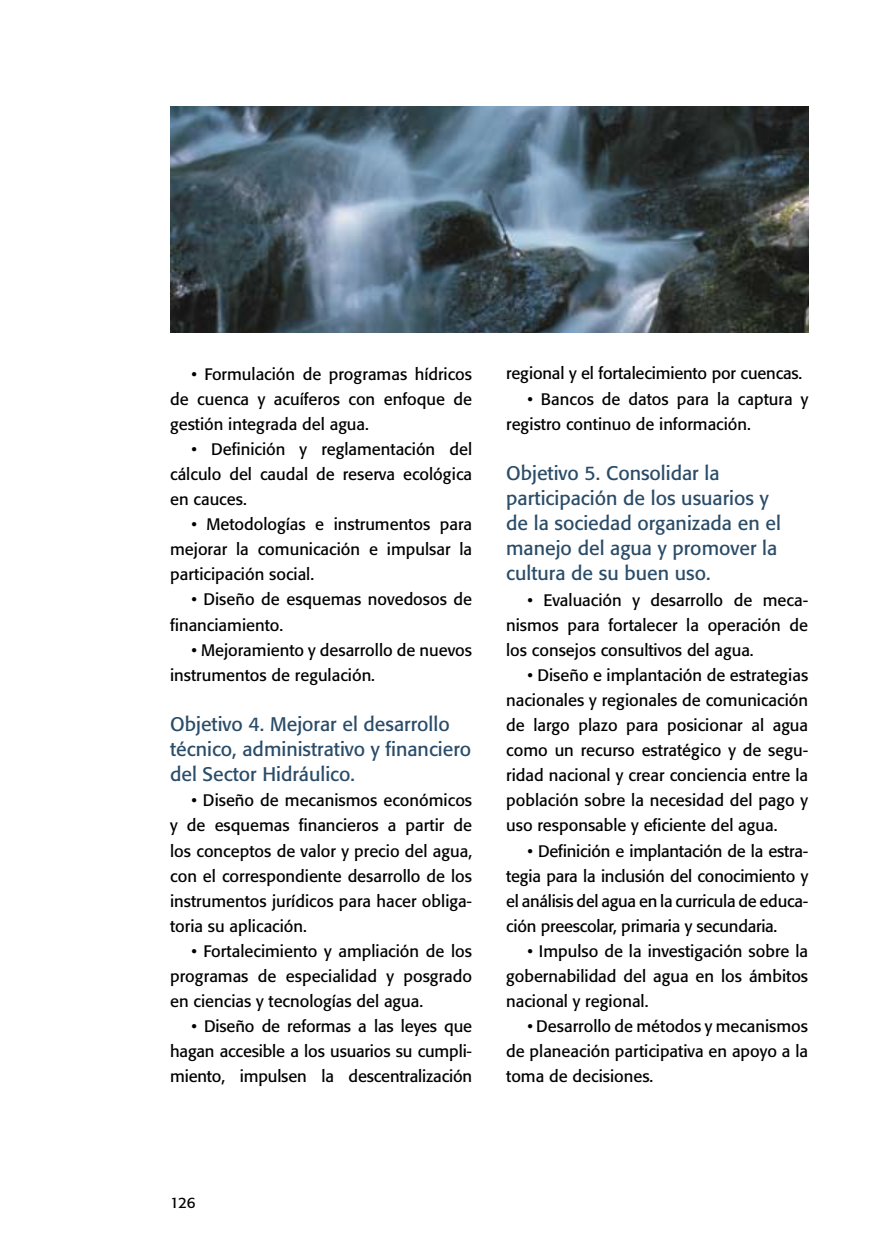
<style>
.page{position:relative;width:872px;height:1234px;background:#fff}
.page>*{position:absolute;margin:0;border:0;box-sizing:border-box;transform-origin:0 0}
.t1{font:19.5px/25px "Formata";color:#2a4c68}
.t2{font:16.5px/25px "Formata";color:#000;text-align:justify}
.t3{font:15px "Formata";color:#000}
</style>
<div class="page">
<img style="left:170px;top:106px;width:638px;height:226px">
<p class="t2" style="left:170px;top:361px;width:303px;text-indent:21px">• Formulación de programas hídricos de cuenca y acuíferos con enfoque de gestión integrada del agua.</p>
<p class="t2" style="left:170px;top:436px;width:303px;text-indent:21px">• Definición y reglamentación del cálculo del caudal de reserva ecológica en cauces.</p>
<p class="t2" style="left:170px;top:511px;width:303px;text-indent:21px">• Metodologías e instrumentos para mejorar la comunicación e impulsar la participación social.</p>
<p class="t2" style="left:170px;top:587px;width:303px;text-indent:21px">• Diseño de esquemas novedosos de financiamiento.</p>
<p class="t2" style="left:170px;top:637px;width:303px;text-indent:21px">• Mejoramiento y desarrollo de nuevos instrumentos de regulación.</p>
<p class="t1" style="left:170px;top:711px;width:303px">Objetivo 4. Mejorar el desarrollo técnico, administrativo y financiero del Sector Hidráulico.</p>
<p class="t2" style="left:170px;top:787px;width:303px;text-indent:21px">• Diseño de mecanismos económicos y de esquemas financieros a partir de los conceptos de valor y precio del agua, con el correspondiente desarrollo de los instrumentos jurídicos para hacer obliga&shy;toria su aplicación.</p>
<p class="t2" style="left:170px;top:938px;width:303px;text-indent:21px">• Fortalecimiento y ampliación de los programas de especialidad y posgrado en ciencias y tecnologías del agua.</p>
<p class="t2" style="left:170px;top:1013px;width:303px;text-indent:21px">• Diseño de reformas a las leyes que hagan accesible a los usuarios su cumpli&shy;miento, impulsen la descentralización</p>
<p class="t2" style="left:506px;top:361px;width:298px">regional y el fortalecimiento por cuencas.</p>
<p class="t2" style="left:506px;top:386px;width:303px;text-indent:21px">• Bancos de datos para la captura y registro continuo de información.</p>
<p class="t1" style="left:506px;top:460px;width:276px">Objetivo 5. Consolidar la participación de los usuarios y de la sociedad organizada en el manejo del agua y promover la cultura de su buen uso.</p>
<p class="t2" style="left:506px;top:587px;width:303px;text-indent:21px">• Evaluación y desarrollo de meca&shy;nismos para fortalecer la operación de los consejos consultivos del agua.</p>
<p class="t2" style="left:506px;top:662px;width:303px;text-indent:21px">• Diseño e implantación de estrategias nacionales y regionales de comunicación de largo plazo para posicionar al agua como un recurso estratégico y de segu&shy;ridad nacional y crear conciencia entre la población sobre la necesidad del pago y uso responsable y eficiente del agua.</p>
<p class="t2" style="left:506px;top:837px;width:303px;text-indent:21px">• Definición e implantación de la estra&shy;tegia para la inclusión del conocimiento y el análisis del agua en la curricula de educa&shy;ción preescolar, primaria y secundaria.</p>
<p class="t2" style="left:506px;top:938px;width:303px;text-indent:21px">• Impulso de la investigación sobre la gobernabilidad del agua en los ámbitos nacional y regional.</p>
<p class="t2" style="left:506px;top:1013px;width:303px;text-indent:21px">• Desarrollo de métodos y mecanismos de planeación participativa en apoyo a la toma de decisiones.</p>
<p class="t3" style="left:170px;top:1193px;width:27px">126</p>
</div>
